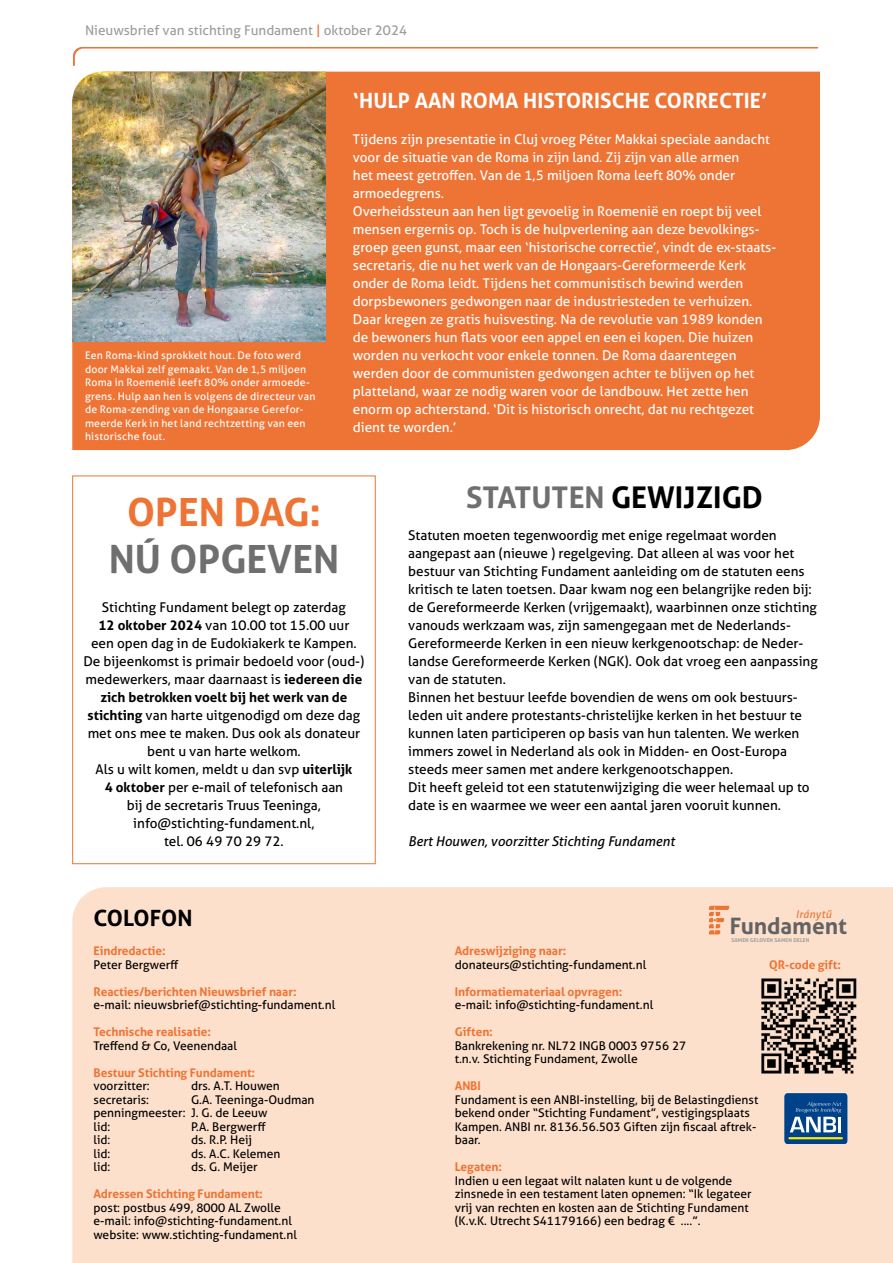
<style>
.page{position:relative;width:893px;height:1263px;background:#fff}
.page>*{position:absolute;margin:0;border:0;box-sizing:border-box;transform-origin:0 0}
.t1{font:700 39px "Aller";color:#706f6f}
.t2{font:700 39px "Aller";color:#ee7435}
.t3{font:700 30px "Aller";color:#000}
.t4{font:700 22.65px "Aller";color:#646363}
.t5{font:700 22.5px "Aller";color:#000}
.t6{font:700 21px "Aller";color:#fff}
.t7{font:13.5px/18px "Aller";color:#000;text-align:center}
.t8{font:13.5px/18px "Aller";color:#fff}
.t9{font:13.5px "Aller";color:#9d9d9c}
.t10{font:italic 13.5px "Aller";color:#000}
.t11{font:12px/13.5px "Aller";color:#000}
.t12{font:700 12px "Aller";letter-spacing:-.005em;color:#ee7435}
.t13{font:italic 10.8px "Aller";letter-spacing:.015em;color:#ee7435}
.t14{font:10.5px/13.5px "Aller";letter-spacing:.02em;color:#fff}
.t15{font:700 5.25px "Aller";letter-spacing:.025em;color:#9d9d9c}
.s1{color:#ee7435}
.s2{font-weight:700}
.s3{color:#706f6f}
</style>
<div class="page">
<div style="left:72px;top:476px;width:304px;height:388px;background:#fff;border:1px solid #ee7435"></div>
<div style="left:72px;top:72px;width:748px;height:378px;background:#ee7435"></div>
<svg style="left:73px;top:47px;width:746px;height:19px"></svg>
<div style="left:72px;top:887px;width:821px;height:376px;background:#fde0cc"></div>
<img style="left:754px;top:971px;width:109px;height:109px">
<svg style="left:784px;top:1093px;width:64px;height:51px;background:#2e649c"></svg>
<hr style="left:788px;top:1137px;width:55px;height:2px;background:#ffec00">
<svg style="left:709px;top:906px;width:20px;height:28px"></svg>
<div style="left:94px;top:342px;width:223px;height:108px;background:#ee7435"></div>
<img style="left:72px;top:72px;width:254px;height:270px">
<p class="t9" style="left:85px;top:22px;width:324px">Nieuwsbrief van stichting Fundament <span class="s1">|</span> oktober 2024</p>
<p class="t14" style="left:85px;top:349px;width:232px">Een Roma-kind sprokkelt hout. De foto werd door Makkai zelf gemaakt. Van de 1,5 miljoen Roma in Roemenië leeft 80% onder armoede&shy;grens. Hulp aan hen is volgens de directeur van de Roma-zending van de Hongaarse Gerefor&shy;meerde Kerk in het land rechtzetting van een historische fout.</p>
<h3 class="t6" style="left:353px;top:87px;width:416px">‘HULP AAN ROMA HISTORISCHE CORRECTIE’</h3>
<p class="t8" style="left:353px;top:130px;width:425px">Tijdens zijn presentatie in Cluj vroeg Péter Makkai speciale aandacht voor de situatie van de Roma in zijn land. Zij zijn van alle armen<br>het meest getroffen. Van de 1,5 miljoen Roma leeft 80% onder armoedegrens.<br>Overheidssteun aan hen ligt gevoelig in Roemenië en roept bij veel mensen ergernis op. Toch is de hulpverlening aan deze bevolkings&shy;groep geen gunst, maar een ‘historische correctie’, vindt de ex-staats&shy;secretaris, die nu het werk van de Hongaars-Gereformeerde Kerk onder de Roma leidt. Tijdens het communistisch bewind werden dorpsbewoners gedwongen naar de industriesteden te verhuizen.<br>Daar kregen ze gratis huisvesting. Na de revolutie van 1989 konden de bewoners hun flats voor een appel en een ei kopen. Die huizen worden nu verkocht voor enkele tonnen. De Roma daarentegen werden door de communisten gedwongen achter te blijven op het platteland, waar ze nodig waren voor de landbouw. Het zette hen enorm op achterstand. ‘Dit is historisch onrecht, dat nu rechtgezet dient te worden.’</p>
<h1 class="t2" style="left:127px;top:487px;width:195px">OPEN DAG:</h1>
<h1 class="t1" style="left:109px;top:534px;width:232px">NÚ OPGEVEN</h1>
<p class="t7" style="left:83px;top:598px;width:283px">Stichting Fundament belegt op zaterdag<br><span class="s2">12 oktober 2024</span> van 10.00 tot 15.00 uur<br>een open dag in de Eudokiakerk te Kampen.<br>De bijeenkomst is primair bedoeld voor (oud-) medewerkers, maar daarnaast is <span class="s2">iedereen die zich betrokken voelt bij het werk van de stichting</span> van harte uitgenodigd om deze dag met ons mee te maken. Dus ook als donateur bent u van harte welkom.<br>Als u wilt komen, meldt u dan svp <span class="s2">uiterlijk<br>4 oktober</span> per e-mail of telefonisch aan<br>bij de secretaris Truus Teeninga, info@stichting-fundament.nl,<br>tel. 06 49 70 29 72.</p>
<h3 class="t5" style="left:94px;top:904px;width:101px">COLOFON</h3>
<p class="t12" style="left:94px;top:943px;width:74px">Eindredactie:</p>
<p class="t11" style="left:94px;top:958px;width:87px">Peter Bergwerff</p>
<p class="t12" style="left:94px;top:984px;width:205px">Reacties/berichten Nieuwsbrief naar:</p>
<p class="t11" style="left:94px;top:998px;width:243px">e-mail: nieuwsbrief@stichting-fundament.nl</p>
<p class="t12" style="left:94px;top:1024px;width:119px">Technische realisatie:</p>
<p class="t11" style="left:94px;top:1039px;width:145px">Treffend &amp; Co, Veenendaal</p>
<p class="t12" style="left:94px;top:1065px;width:163px">Bestuur Stichting Fundament:</p>
<p class="t11" style="left:94px;top:1079px;width:58px">voorzitter:</p>
<p class="t11" style="left:191px;top:1079px;width:90px">drs. A.T. Houwen</p>
<p class="t11" style="left:94px;top:1093px;width:57px">secretaris:</p>
<p class="t11" style="left:94px;top:1093px;width:222px;text-indent:97px">G.A. Teeninga-Oudman penningmeester: J. G. de Leeuw<br>lid:</p>
<p class="t11" style="left:191px;top:1120px;width:76px">P.A. Bergwerff</p>
<p class="t11" style="left:94px;top:1133px;width:18px">lid:</p>
<p class="t11" style="left:191px;top:1133px;width:63px">ds. R.P. Heij</p>
<p class="t11" style="left:94px;top:1147px;width:18px">lid:</p>
<p class="t11" style="left:191px;top:1147px;width:91px">ds. A.C. Kelemen</p>
<p class="t11" style="left:94px;top:1160px;width:18px">lid:</p>
<p class="t11" style="left:191px;top:1160px;width:68px">ds. G. Meijer</p>
<p class="t12" style="left:94px;top:1186px;width:171px">Adressen Stichting Fundament:</p>
<p class="t11" style="left:94px;top:1201px;width:205px">post: postbus 499, 8000 AL Zwolle e-mail: info@stichting-fundament.nl website: www.stichting-fundament.nl</p>
<h2 class="t3" style="left:466px;top:478px;width:298px"><span class="s3">STATUTEN</span> GEWIJZIGD</h2>
<p class="t7" style="left:408px;top:526px;width:411px;text-align:left">Statuten moeten tegenwoordig met enige regelmaat worden aangepast aan (nieuwe ) regelgeving. Dat alleen al was voor het bestuur van Stichting Fundament aanleiding om de statuten eens kritisch te laten toetsen. Daar kwam nog een belangrijke reden bij: de Gereformeerde Kerken (vrijgemaakt), waarbinnen onze stichting vanouds werkzaam was, zijn samengegaan met de Nederlands-- Gereformeerde Kerken in een nieuw kerkgenootschap: de Neder&shy;landse Gereformeerde Kerken (NGK). Ook dat vroeg een aanpassing van de statuten.<br>Binnen het bestuur leefde bovendien de wens om ook bestuurs&shy;leden uit andere protestants-christelijke kerken in het bestuur te kunnen laten participeren op basis van hun talenten. We werken immers zowel in Nederland als ook in Midden- en Oost-Europa steeds meer samen met andere kerkgenootschappen.<br>Dit heeft geleid tot een statutenwijziging die weer helemaal up to date is en waarmee we weer een aantal jaren vooruit kunnen.</p>
<p class="t10" style="left:408px;top:833px;width:268px">Bert Houwen, voorzitter Stichting Fundament</p>
<p class="t13" style="left:796px;top:907px;width:37px">Iránytű</p>
<p class="t15" style="left:731px;top:937px;width:79px">SAMEN GELOVEN SAMEN DELEN</p>
<h3 class="t4" style="left:730px;top:911px;width:119px">Fundament</h3>
<p class="t12" style="left:455px;top:943px;width:113px">Adreswijziging naar:</p>
<p class="t11" style="left:455px;top:958px;width:193px">donateurs@stichting-fundament.nl</p>
<p class="t12" style="left:455px;top:984px;width:169px">Informatiemateriaal opvragen:</p>
<p class="t11" style="left:455px;top:998px;width:200px">e-mail: info@stichting-fundament.nl</p>
<p class="t12" style="left:455px;top:1024px;width:39px">Giften:</p>
<p class="t11" style="left:455px;top:1039px;width:233px">Bankrekening nr. NL72 INGB 0003 9756 27 t.n.v. Stichting Fundament, Zwolle</p>
<p class="t12" style="left:455px;top:1078px;width:28px">ANBI</p>
<p class="t11" style="left:455px;top:1093px;width:305px">Fundament is een ANBI-instelling, bij de Belastingdienst bekend onder “Stichting Fundament”, vestigingsplaats Kampen. ANBI nr. 8136.56.503 Giften zijn fiscaal aftrek&shy;baar.</p>
<p class="t12" style="left:455px;top:1159px;width:49px">Legaten:</p>
<p class="t11" style="left:455px;top:1174px;width:298px">Indien u een legaat wilt nalaten kunt u de volgende zinsnede in een testament laten opnemen: “Ik legateer vrij van rechten en kosten aan de Stichting Fundament (K.v.K. Utrecht S41179166) een bedrag € ....”.</p>
<p class="t12" style="left:769px;top:957px;width:73px">QR-code gift:</p>
</div>
